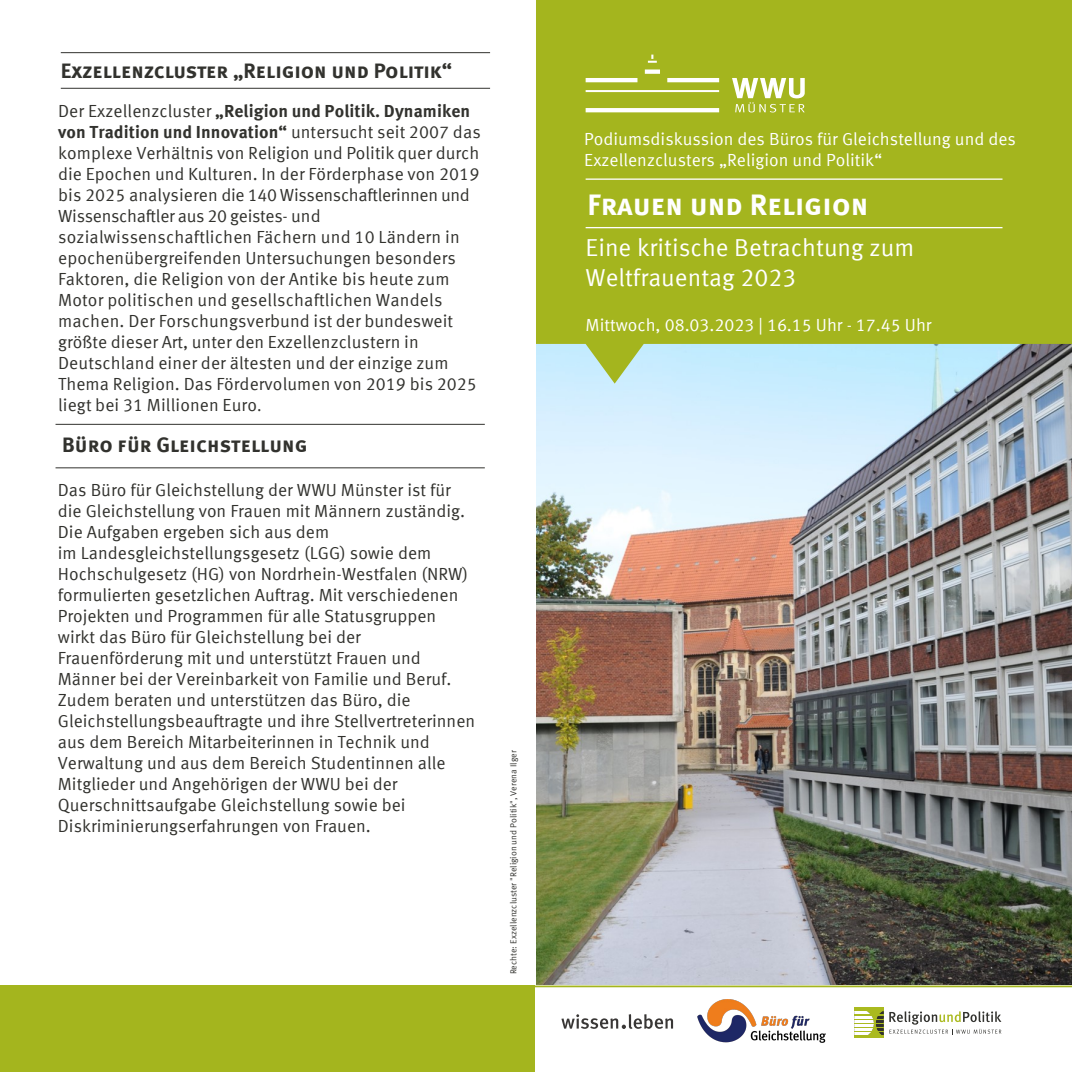
<style>
.page{position:relative;width:1072px;height:1072px;background:#fff}
.page>*{position:absolute;margin:0;border:0;box-sizing:border-box;transform-origin:0 0}
.t1{font:700 29.75px "Meta Sc Offc Pro";color:#fff}
.t2{font:24.5px/29.4px "Meta Offc Pro Norm";color:#fff}
.t3{font:700 21px "Meta Sc Offc Pro";color:#32322e}
.t4{font:17.5px/21px "Meta Offc Pro Norm";color:#32322e}
.t5{font:17.5px/21px "Meta Offc Pro Norm";color:#fff}
.t6{font:700 17.5px/21px "Meta Offc Pro";letter-spacing:.005em;color:#32322e}
.t7{font:8.75px "Meta Offc Pro Norm";color:#32322e}
.s1{font-family:"Meta Offc Pro Norm";font-weight:400}
.s2{font-size:15.75px}
</style>
<div class="page">
<img style="left:536px;top:383px;width:535px;height:602px">
<div style="left:0;top:985px;width:536px;height:86px;background:#a4b51e"></div>
<svg style="left:536px;top:0;width:535px;height:383px;background:#a5b833"></svg>
<hr style="left:585px;top:178px;width:417px;height:2px;background:#fff">
<hr style="left:585px;top:227px;width:417px;height:1px;background:#fff">
<svg style="left:561px;top:1014px;width:112px;height:15px"></svg>
<svg style="left:585px;top:55px;width:219px;height:57px"></svg>
<svg style="left:889px;top:1011px;width:112px;height:23px"></svg>
<div style="left:854px;top:1007px;width:29px;height:31px;background:#aaba1f"></div>
<svg style="left:854px;top:1011px;width:29px;height:24px"></svg>
<hr style="left:0;top:985px;width:1071px;height:2px;background:#a4b51e">
<hr style="left:61px;top:52px;width:429px;height:1px;background:#32322e">
<hr style="left:61px;top:88px;width:429px;height:1px;background:#32322e">
<hr style="left:56px;top:424px;width:429px;height:1px;background:#32322e">
<hr style="left:56px;top:467px;width:429px;height:1px;background:#32322e">
<img style="left:697px;top:999px;width:128px;height:43px">
<p class="t3" style="left:61px;top:54px;width:393px">Exzellenzcluster „Religion und Politik“</p>
<p class="t6" style="left:58px;top:99px;width:424px"><span class="s1">Der Exzellenzcluster</span> „Religion und Politik. Dynamiken von Tradition und Innovation“ <span class="s1">untersucht seit 2007 das</span></p>
<p class="t4" style="left:58px;top:141px;width:422px">komplexe Verhältnis von Religion und Politik quer durch die Epochen und Kulturen. In der Förderphase von 2019 bis 2025 analysieren die 140 Wissenschaftlerinnen und Wissenschaftler aus 20 geistes- und sozialwissenschaftlichen Fächern und 10 Ländern in epochenübergreifenden Untersuchungen besonders Faktoren, die Religion von der Antike bis heute zum Motor politischen und gesellschaftlichen Wandels machen. Der Forschungsverbund ist der bundesweit größte dieser Art, unter den Exzellenzclustern in Deutschland einer der ältesten und der einzige zum Thema Religion. Das Fördervolumen von 2019 bis 2025 liegt bei 31 Millionen Euro<span class="s2">.</span></p>
<p class="t3" style="left:62px;top:428px;width:247px">Büro für Gleichstellung</p>
<p class="t4" style="left:58px;top:478px;width:419px">Das Büro für Gleichstellung der WWU Münster ist für die Gleichstellung von Frauen mit Männern zuständig.<br>Die Aufgaben ergeben sich aus dem<br>im Landesgleichstellungsgesetz (LGG) sowie dem Hochschulgesetz (HG) von Nordrhein-Westfalen (NRW) formulierten gesetzlichen Auftrag. Mit verschiedenen Projekten und Programmen für alle Statusgruppen wirkt das Büro für Gleichstellung bei der Frauenförderung mit und unterstützt Frauen und Männer bei der Vereinbarkeit von Familie und Beruf.<br>Zudem beraten und unterstützen das Büro, die Gleichstellungsbeauftragte und ihre Stellvertreterinnen aus dem Bereich Mitarbeiterinnen in Technik und Verwaltung und aus dem Bereich Studentinnen alle Mitglieder und Angehörigen der WWU bei der Querschnittsaufgabe Gleichstellung sowie bei Diskriminierungserfahrungen von Frauen.</p>
<p class="t7" style="left:507px;top:974px;width:226px;rotate:-90deg">Rechte: Exzellenzcluster "Religion und Politik", Verena Ilger</p>
<p class="t5" style="left:584px;top:127px;width:433px">Podiumsdiskussion des Büros für Gleichstellung und des<br>Exzellenzclusters „Religion und Politik“</p>
<h1 class="t1" style="left:587px;top:181px;width:283px">Frauen und Religion</h1>
<h2 class="t2" style="left:585px;top:232px;width:330px">Eine kritische Betrachtung zum<br>Weltfrauentag 2023</h2>
<p class="t5" style="left:585px;top:313px;width:347px">Mittwoch, 08.03.2023 | 16.15 Uhr - 17.45 Uhr</p>
</div>
